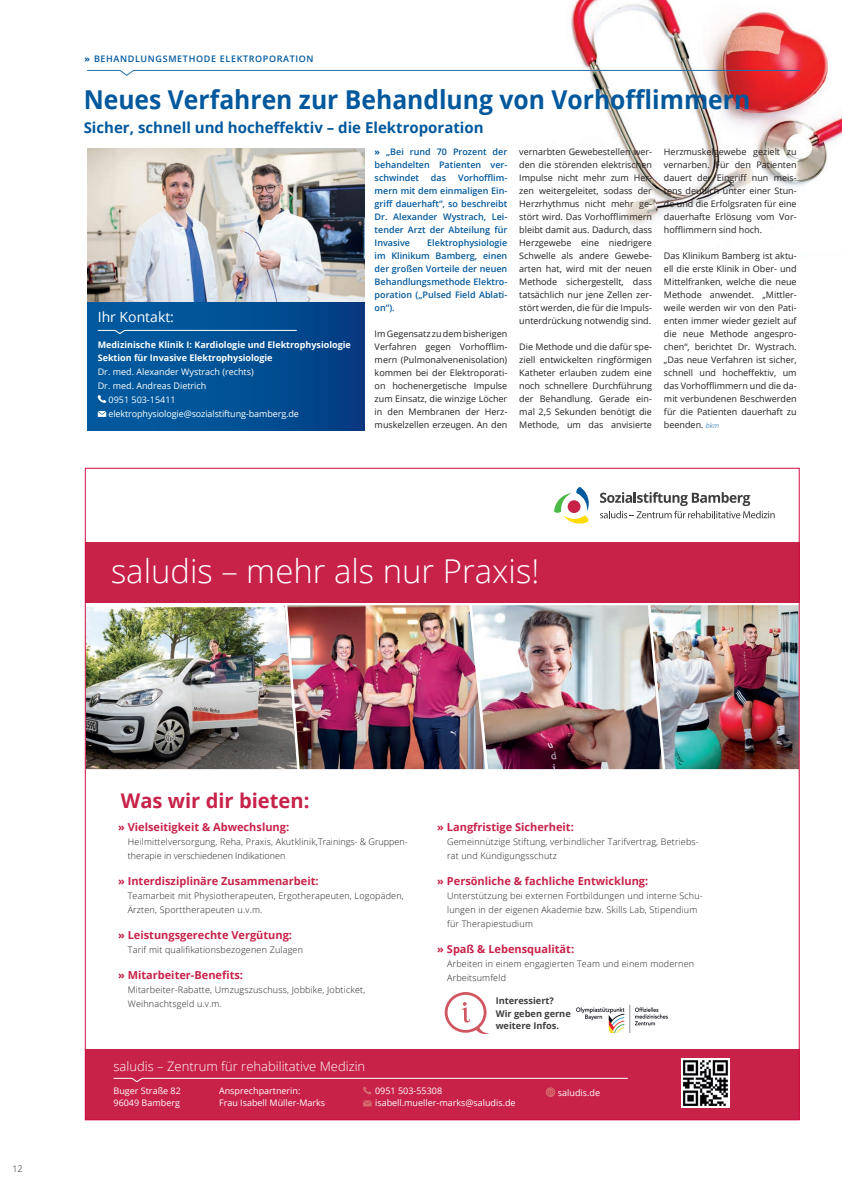
<style>
.page{position:relative;width:842px;height:1191px;background:#fff}
.page>*{position:absolute;margin:0;border:0;box-sizing:border-box;transform-origin:0 0}
.t1{font:300 32.8px "Open Sans";color:#fff}
.t2{font:700 26px "Open Sans";color:#01589c;scale:.95 1}
.t3{font:700 20.2px "Open Sans";color:#c82249}
.t4{font:300 15.2px "Open Sans";color:#fff}
.t5{font:700 15px "Open Sans";color:#01589c}
.t6{font:14px "Open Sans";color:#fff}
.t7{font:300 13px "Open Sans";color:#fff}
.t8{font:700 11px "Open Sans";color:#c82249}
.t9{font:700 9.2px/12.1px "Open Sans";color:#3e3e3f}
.t10{font:9px/13px "Open Sans";color:#231f20;text-align:justify}
.t11{font:300 9px/14px "Open Sans";letter-spacing:.02em;color:#231f20}
.t12{font:600 9px/13px "Open Sans";color:#01589c;text-align:justify}
.t13{font:9px/12px "Open Sans";color:#fff}
.t14{font:300 9px/14px "Open Sans";color:#231f20}
.t15{font:700 9px/13px "Open Sans";color:#fff}
.t16{font:600 9px "Open Sans";letter-spacing:.07em;color:#01589c}
.s1{font-weight:700}
.s2{font-weight:300;font-style:italic;font-size:7px;color:#01589c}
</style>
<div class="page">
<img style="left:552px;top:0;width:290px;height:225px">
<img style="left:84px;top:601px;width:716px;height:172px">
<svg style="left:554px;top:487px;width:35px;height:36px"></svg>
<div style="left:568px;top:500px;width:12px;height:13px;background:#c82249;border-radius:50%"></div>
<svg style="left:600px;top:492px;width:175px;height:26px"></svg>
<div style="left:85px;top:542px;width:714px;height:61px;background:#c82249"></div>
<svg style="left:445px;top:992px;width:44px;height:42px"></svg>
<img style="left:575px;top:1004px;width:93px;height:28px">
<div style="left:85px;top:1049px;width:714px;height:71px;background:#c82249"></div>
<svg style="left:113px;top:1077px;width:515px;height:29px"></svg>
<svg style="left:87px;top:70px;width:714px;height:6px"></svg>
<img style="left:87px;top:149px;width:278px;height:153px">
<div style="left:87px;top:302px;width:278px;height:128px;background:linear-gradient(to right,#005fa2,#033f85)"></div>
<svg style="left:98px;top:395px;width:8px;height:8px"></svg>
<svg style="left:98px;top:411px;width:8px;height:6px"></svg>
<svg style="left:97px;top:330px;width:200px;height:4px"></svg>
<img style="left:681px;top:1059px;width:48px;height:48px">
<p class="t16" style="left:85px;top:53px;width:230px"><span class="s1">»</span> BEHANDLUNGSMETHODE ELEKTROPORATION</p>
<h2 class="t2" style="left:84px;top:81px;width:703px">Neues Verfahren zur Behandlung von Vorhofflimmern</h2>
<h3 class="t5" style="left:84px;top:117px;width:401px">Sicher, schnell und hocheffektiv – die Elektroporation</h3>
<h3 class="t6" style="left:98px;top:307px;width:78px">Ihr Kontakt:</h3>
<p class="t15" style="left:98px;top:338px;width:255px">Medizinische Klinik I: Kardiologie und Elektrophysiologie<br>Sektion für Invasive Elektrophysiologie</p>
<p class="t13" style="left:98px;top:365px;width:157px">Dr. med. Alexander Wystrach (rechts)</p>
<p class="t13" style="left:98px;top:379px;width:110px">Dr. med. Andreas Dietrich</p>
<p class="t13" style="left:109px;top:393px;width:69px">0951 503-15411</p>
<p class="t13" style="left:108px;top:407px;width:192px">elektrophysiologie@sozialstiftung-bamberg.de</p>
<p class="t12" style="left:375px;top:145px;width:134px"><span class="s1">»</span> „Bei rund 70 Prozent der behandelten Patienten ver&shy;schwindet</p>
<p class="t12" style="left:375px;top:171px;width:134px;text-indent:83px">Vorhofflim&shy;mern mit dem einmaligen Ein&shy;griff dauerhaft“, so beschreibt Dr. Alexander Wystrach, Lei&shy;tender Arzt der Abteilung für Invasive</p>
<p class="t12" style="left:431px;top:171px;width:17px">das</p>
<p class="t12" style="left:375px;top:236px;width:134px;text-indent:53px">Elektrophysiologie im Klinikum Bamberg, einen der großen Vorteile der neuen Behandlungsmethode Elektro&shy;poration („Pulsed Field Ablati&shy;on“).</p>
<p class="t10" style="left:375px;top:327px;width:134px">Im Gegensatz zu dem bisherigen Verfahren gegen Vorhofflim&shy;mern (Pulmonalvenenisolation) kommen bei der Elektroporati&shy;on hochenergetische Impulse zum Einsatz, die winzige Löcher in den Membranen der Herz&shy;muskelzellen erzeugen. An den</p>
<p class="t10" style="left:519px;top:145px;width:134px">vernarbten Gewebestellen wer&shy;den die störenden elektrischen Impulse nicht mehr zum Her&shy;zen weitergeleitet, sodass der Herzrhythmus nicht mehr ge&shy;stört wird. Das Vorhofflimmern bleibt damit aus. Dadurch, dass Herzgewebe eine niedrigere Schwelle als andere Gewebe&shy;arten hat, wird mit der neuen Methode sichergestellt, dass tatsächlich nur jene Zellen zer&shy;stört werden, die für die Impuls&shy;unterdrückung notwendig sind.</p>
<p class="t10" style="left:519px;top:340px;width:134px">Die Methode und die dafür spe&shy;ziell entwickelten ringförmigen Katheter erlauben zudem eine noch schnellere Durchführung der Behandlung. Gerade ein&shy;mal 2,5 Sekunden benötigt die Methode, um das anvisierte</p>
<p class="t10" style="left:664px;top:145px;width:134px">Herzmuskelgewebe gezielt zu vernarben. Für den Patienten dauert der Eingriff nun meis&shy;tens deutlich unter einer Stun&shy;de und die Erfolgsraten für eine dauerhafte Erlösung vom Vor&shy;hofflimmern sind hoch.</p>
<p class="t10" style="left:664px;top:249px;width:134px">Das Klinikum Bamberg ist aktu&shy;ell die erste Klinik in Ober- und Mittelfranken, welche die neue Methode anwendet. „Mittler&shy;weile werden wir von den Pati&shy;enten immer wieder gezielt auf die neue Methode angespro&shy;chen“, berichtet Dr. Wystrach. „Das neue Verfahren ist sicher, schnell und hocheffektiv, um das Vorhofflimmern und die da&shy;mit verbundenen Beschwerden für die Patienten dauerhaft zu beenden. <span class="s2">bkm</span></p>
<h1 class="t1" style="left:111px;top:548px;width:430px">saludis – mehr als nur Praxis!</h1>
<p class="t11" style="left:12px;top:1161px;width:12px">12</p>
<h3 class="t3" style="left:121px;top:786px;width:190px">Was wir dir bieten:</h3>
<p class="t8" style="left:118px;top:819px;width:173px">» Vielseitigkeit &amp; Abwechslung:</p>
<p class="t14" style="left:128px;top:834px;width:281px">Heilmittelversorgung, Reha, Praxis, Akutklinik,Trainings- &amp; Gruppen&shy;therapie in verschiedenen Indikationen</p>
<p class="t8" style="left:118px;top:873px;width:202px">» Interdisziplinäre Zusammenarbeit:</p>
<p class="t11" style="left:128px;top:888px;width:278px">Teamarbeit mit Physiotherapeuten, Ergotherapeuten, Logopäden,<br>Ärzten, Sporttherapeuten u.v.m.</p>
<p class="t8" style="left:118px;top:927px;width:175px">» Leistungsgerechte Vergütung:</p>
<p class="t11" style="left:128px;top:942px;width:177px">Tarif mit qualifikationsbezogenen Zulagen</p>
<p class="t8" style="left:118px;top:967px;width:127px">» Mitarbeiter-Benefits:</p>
<p class="t11" style="left:128px;top:982px;width:239px">Mitarbeiter-Rabatte, Umzugszuschuss, Jobbike, Jobticket,<br>Weihnachtsgeld u.v.m.</p>
<h3 class="t7" style="left:114px;top:1056px;width:253px">saludis – Zentrum für rehabilitative Medizin</h3>
<h3 class="t4" style="left:116px;top:1060px;width:295px">saludis – Zentrum für rehabilitative Medizin</h3>
<p class="t8" style="left:437px;top:819px;width:138px">» Langfristige Sicherheit:</p>
<p class="t11" style="left:447px;top:834px;width:253px">Gemeinnützige Stiftung, verbindlicher Tarifvertrag, Betriebs&shy;rat und Kündigungsschutz</p>
<p class="t8" style="left:437px;top:873px;width:212px">» Persönliche &amp; fachliche Entwicklung:</p>
<p class="t11" style="left:447px;top:888px;width:257px">Unterstützung bei externen Fortbildungen und interne Schu&shy;lungen in der eigenen Akademie bzw. Skills Lab, Stipendium für Therapiestudium</p>
<p class="t8" style="left:437px;top:941px;width:138px">» Spaß &amp; Lebensqualität:</p>
<p class="t11" style="left:447px;top:956px;width:249px">Arbeiten in einem engagierten Team und einem modernen<br>Arbeitsumfeld</p>
<p class="t9" style="left:496px;top:994px;width:77px">Interessiert?<br>Wir geben gerne weitere Infos.</p>
<p class="t13" style="left:114px;top:1084px;width:69px">Buger Straße 82<br>96049 Bamberg</p>
<p class="t13" style="left:219px;top:1084px;width:108px">Ansprechpartnerin:<br>Frau Isabell Müller-Marks</p>
<p class="t13" style="left:375px;top:1085px;width:142px">0951 503-55308 isabell.mueller-marks@saludis.de</p>
<p class="t13" style="left:558px;top:1086px;width:44px">saludis.de</p>
</div>
